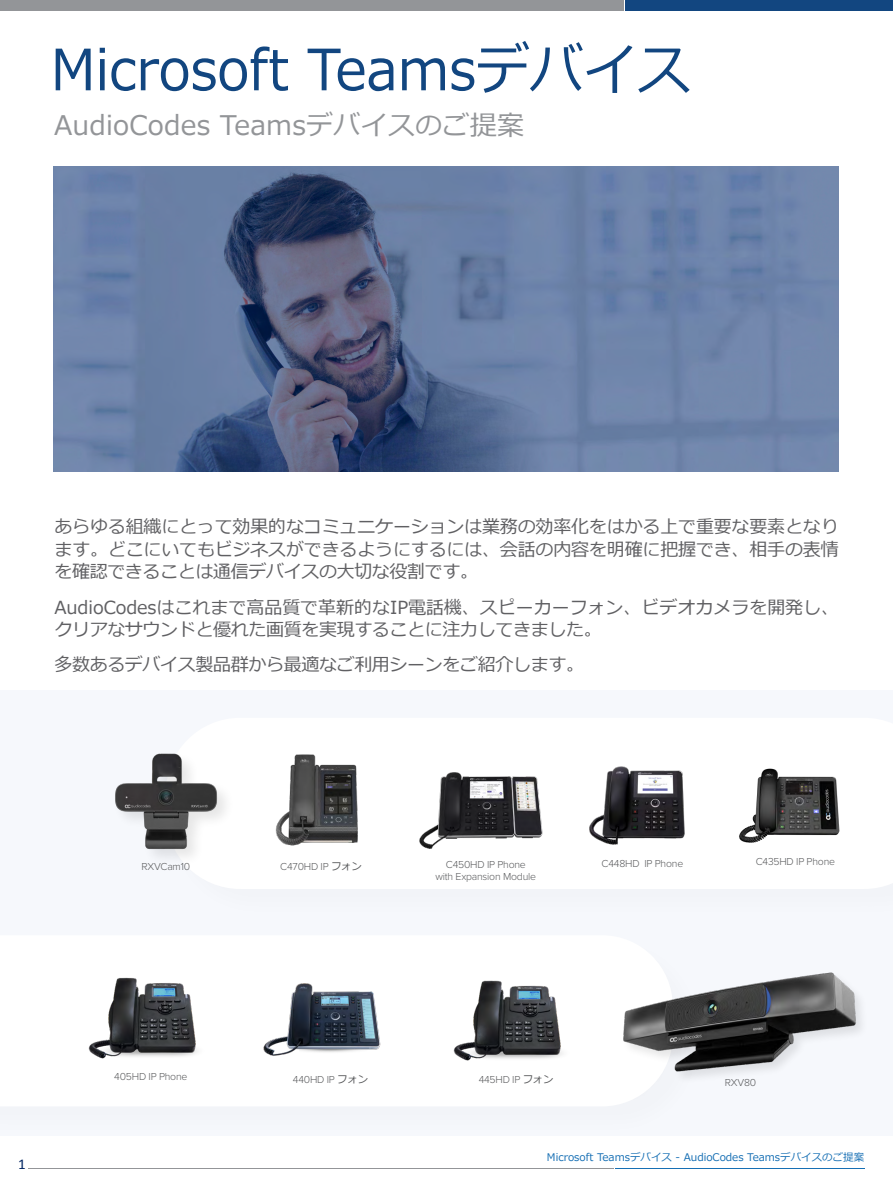
<style>
.page{position:relative;width:893px;height:1191px;background:#fff}
.page>*{position:absolute;margin:0;border:0;box-sizing:border-box;transform-origin:0 0}
.t1{font:56.55px "Meiryo";color:#124680;scale:.95 1}
.t2{font:27px "Meiryo";letter-spacing:.01em;color:#939598}
.t3{font:18px/22.5px "Meiryo";letter-spacing:-.02em;color:#606063;text-align:justify}
.t4{font:18px/22.5px "Meiryo";color:#606063}
.t5{font:15px "Calibri";color:#002561}
.t6{font:300 10.5px/12px "Proxima Nova";letter-spacing:-.02em;color:#58595b;text-align:center}
.t7{font:10.5px "Meiryo";color:#166fb4}
.s1{font-family:"Meiryo";font-weight:400}
</style>
<div class="page">
<hr style="left:29px;top:1167px;width:585px;height:1px;background:#939598">
<hr style="left:29px;top:1168px;width:585px;height:1px;background:#939598">
<hr style="left:615px;top:1167px;width:249px;height:1px;background:#166fb4">
<hr style="left:615px;top:1168px;width:249px;height:1px;background:#166fb4">
<div style="left:0;top:0;width:624px;height:7px;background:#939598"></div>
<div style="left:0;top:4px;width:624px;height:6px;background:#939598"></div>
<div style="left:626px;top:0;width:267px;height:7px;background:#124680"></div>
<div style="left:626px;top:4px;width:267px;height:6px;background:#124680"></div>
<div style="left:0;top:691px;width:893px;height:445px;background:#f3f5fc"></div>
<img style="left:54px;top:167px;width:785px;height:305px">
<div style="left:0;top:931px;width:707px;height:209px;background:#fff"></div>
<img style="left:453px;top:980px;width:108px;height:81px">
<img style="left:263px;top:983px;width:118px;height:73px">
<img style="left:88px;top:977px;width:108px;height:82px">
<img style="left:623px;top:972px;width:238px;height:105px">
<div style="left:184px;top:718px;width:709px;height:171px;background:#fff"></div>
<img style="left:258px;top:752px;width:126px;height:97px">
<img style="left:413px;top:771px;width:139px;height:78px">
<img style="left:733px;top:765px;width:114px;height:84px">
<img style="left:580px;top:763px;width:114px;height:88px">
<div style="left:112px;top:751px;width:122px;height:115px;background:#f6f8fc"></div>
<img style="left:115px;top:745px;width:135px;height:116px">
<h1 class="t1" style="left:51px;top:30px;width:675px">Microsoft Teamsデバイス</h1>
<h2 class="t2" style="left:54px;top:107px;width:472px">AudioCodes Teamsデバイスのご提案</h2>
<p class="t3" style="left:54px;top:516px;width:786px">あらゆる組織にとって効果的なコミュニケーションは業務の効率化をはかる上で重要な要素となります。どこにいてもビジネスができるようにするには、会話の内容を明確に把握でき、相手の表情を確認できることは通信デバイスの大切な役割です。</p>
<p class="t4" style="left:54px;top:597px;width:786px">AudioCodesはこれまで高品質で革新的なIP電話機、スピーカーフォン、ビデオカメラを開発し、クリアなサウンドと優れた画質を実現することに注力してきました。</p>
<p class="t3" style="left:54px;top:654px;width:531px">多数あるデバイス製品群から最適なご利用シーンをご紹介します。</p>
<p class="t6" style="left:142px;top:859px;width:50px">RXVCam10</p>
<p class="t6" style="left:280px;top:859px;width:83px">C470HD IP <span class="s1">フォン</span></p>
<p class="t6" style="left:436px;top:858px;width:102px">C450HD IP Phone<br>with Expansion Module</p>
<p class="t6" style="left:602px;top:856px;width:83px">C448HD IP Phone</p>
<p class="t6" style="left:756px;top:855px;width:81px">C435HD IP Phone</p>
<p class="t5" style="left:18px;top:1153px;width:9px">1</p>
<p class="t6" style="left:114px;top:1070px;width:75px">405HD IP Phone</p>
<p class="t6" style="left:293px;top:1072px;width:77px">440HD IP <span class="s1">フォン</span></p>
<p class="t6" style="left:479px;top:1072px;width:77px">445HD IP <span class="s1">フォン</span></p>
<p class="t6" style="left:725px;top:1076px;width:33px">RXV80</p>
<p class="t7" style="left:547px;top:1149px;width:319px">Microsoft Teamsデバイス - AudioCodes Teamsデバイスのご提案</p>
</div>
